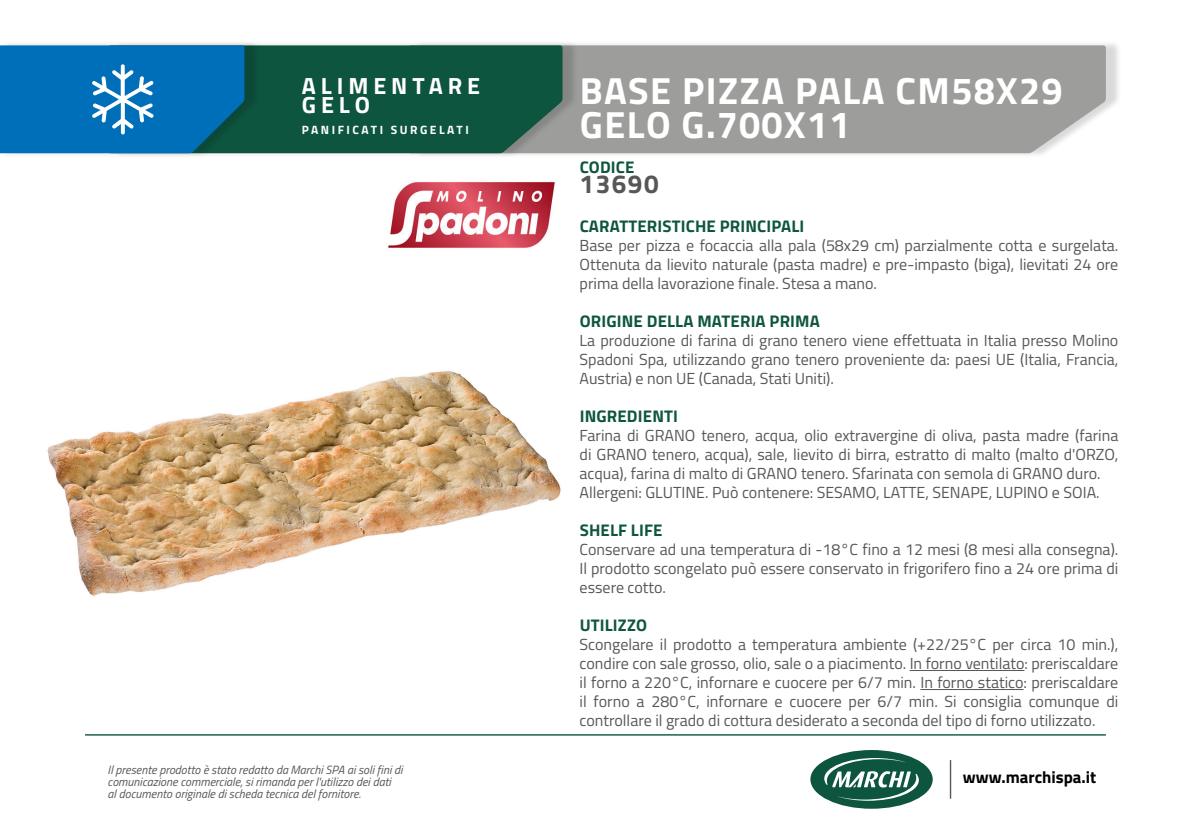
<style>
.page{position:relative;width:1191px;height:840px;background:#fff}
.page>*{position:absolute;margin:0;border:0;box-sizing:border-box;transform-origin:0 0}
.t1{font:700 37.8px/34.2px "Titillium Web";letter-spacing:.035em;color:#fff}
.t2{font:700 26px "Titillium Web";letter-spacing:.06em;color:#575756}
.t3{font:700 23.4px "Titillium Web";letter-spacing:.21em;color:#fff}
.t4{font:700 16.8px "Titillium Web";letter-spacing:.01em;color:#0e5540}
.t5{font:700 16.8px "Titillium Web";color:#000}
.t6{font:16px/19px "Titillium Web";color:#575756;text-align:justify}
.t7{font:italic 12px/12px "Titillium Web";color:#575756}
.t8{font:700 12px "Titillium Web";letter-spacing:.21em;color:#fff}
</style>
<div class="page">
<hr style="left:909px;top:669px;width:115px;height:1px;background:#575756">
<hr style="left:920px;top:688px;width:103px;height:1px;background:#575756">
<div style="left:413px;top:40px;width:708px;height:119px;background:#000;opacity:.15"></div>
<div style="left:578px;top:45px;width:528px;height:108px;background:#9d9d9c"></div>
<div style="left:113px;top:40px;width:465px;height:119px;background:#000;opacity:.15"></div>
<div style="left:260px;top:45px;width:302px;height:108px;background:#0e5540"></div>
<div style="left:0;top:40px;width:260px;height:119px;background:#000;opacity:.15"></div>
<svg style="left:0;top:45px;width:244px;height:108px"></svg>
<img style="left:387px;top:181px;width:168px;height:68px">
<img style="left:47px;top:371px;width:514px;height:225px">
<hr style="left:949px;top:759px;width:2px;height:39px;background:#575756">
<div style="left:810px;top:749px;width:122px;height:59px;background:#0e5540;border-radius:50%"></div>
<svg style="left:824px;top:757px;width:95px;height:43px"></svg>
<hr style="left:85px;top:733px;width:1021px;height:2px;background:#0e5540">
<p class="t3" style="left:302px;top:67px;width:180px">ALIMENTARE</p>
<p class="t3" style="left:302px;top:87px;width:70px">GELO</p>
<p class="t8" style="left:302px;top:121px;width:169px">PANIFICATI SURGELATI</p>
<p class="t7" style="left:108px;top:762px;width:296px">Il presente prodotto è stato redatto da Marchi SPA ai soli fini di comunicazione commerciale, si rimanda per l'utilizzo dei dati<br>al documento originale di scheda tecnica del fornitore.</p>
<p class="t1" style="left:580px;top:71px;width:484px">BASE PIZZA PALA CM58X29<br>GELO G.700X11</p>
<p class="t4" style="left:579px;top:155px;width:56px">CODICE</p>
<p class="t2" style="left:579px;top:164px;width:81px">13690</p>
<p class="t4" style="left:579px;top:213px;width:226px">CARATTERISTICHE PRINCIPALI</p>
<p class="t6" style="left:579px;top:234px;width:540px">Base per pizza e focaccia alla pala (58x29 cm) parzialmente cotta e surgelata.<br>Ottenuta da lievito naturale (pasta madre) e pre-impasto (biga), lievitati 24 ore prima della lavorazione finale. Stesa a mano.</p>
<p class="t4" style="left:579px;top:308px;width:242px">ORIGINE DELLA MATERIA PRIMA</p>
<p class="t6" style="left:579px;top:329px;width:540px">La produzione di farina di grano tenero viene effettuata in Italia presso Molino Spadoni Spa, utilizzando grano tenero proveniente da: paesi UE (Italia, Francia, Austria) e non UE (Canada, Stati Uniti).</p>
<p class="t4" style="left:579px;top:403px;width:100px">INGREDIENTI</p>
<p class="t6" style="left:579px;top:424px;width:540px">Farina di GRANO tenero, acqua, olio extravergine di oliva, pasta madre (farina di GRANO tenero, acqua), sale, lievito di birra, estratto di malto (malto d'ORZO, acqua), farina di malto di GRANO tenero. Sfarinata con semola di GRANO duro.</p>
<p class="t6" style="left:579px;top:481px;width:521px">Allergeni: GLUTINE. Può contenere: SESAMO, LATTE, SENAPE, LUPINO e SOIA.</p>
<p class="t4" style="left:579px;top:517px;width:84px">SHELF LIFE</p>
<p class="t6" style="left:579px;top:538px;width:540px">Conservare ad una temperatura di -18°C fino a 12 mesi (8 mesi alla consegna).<br>Il prodotto scongelato può essere conservato in frigorifero fino a 24 ore prima di essere cotto.</p>
<p class="t4" style="left:579px;top:612px;width:69px">UTILIZZO</p>
<p class="t6" style="left:579px;top:633px;width:540px">Scongelare il prodotto a temperatura ambiente (+22/25°C per circa 10 min.), condire con sale grosso, olio, sale o a piacimento. In forno ventilato: preriscaldare il forno a 220°C, infornare e cuocere per 6/7 min. In forno statico: preriscaldare il forno a 280°C, infornare e cuocere per 6/7 min. Si consiglia comunque di controllare il grado di cottura desiderato a seconda del tipo di forno utilizzato.</p>
<p class="t5" style="left:963px;top:764px;width:135px">www.marchispa.it</p>
</div>
